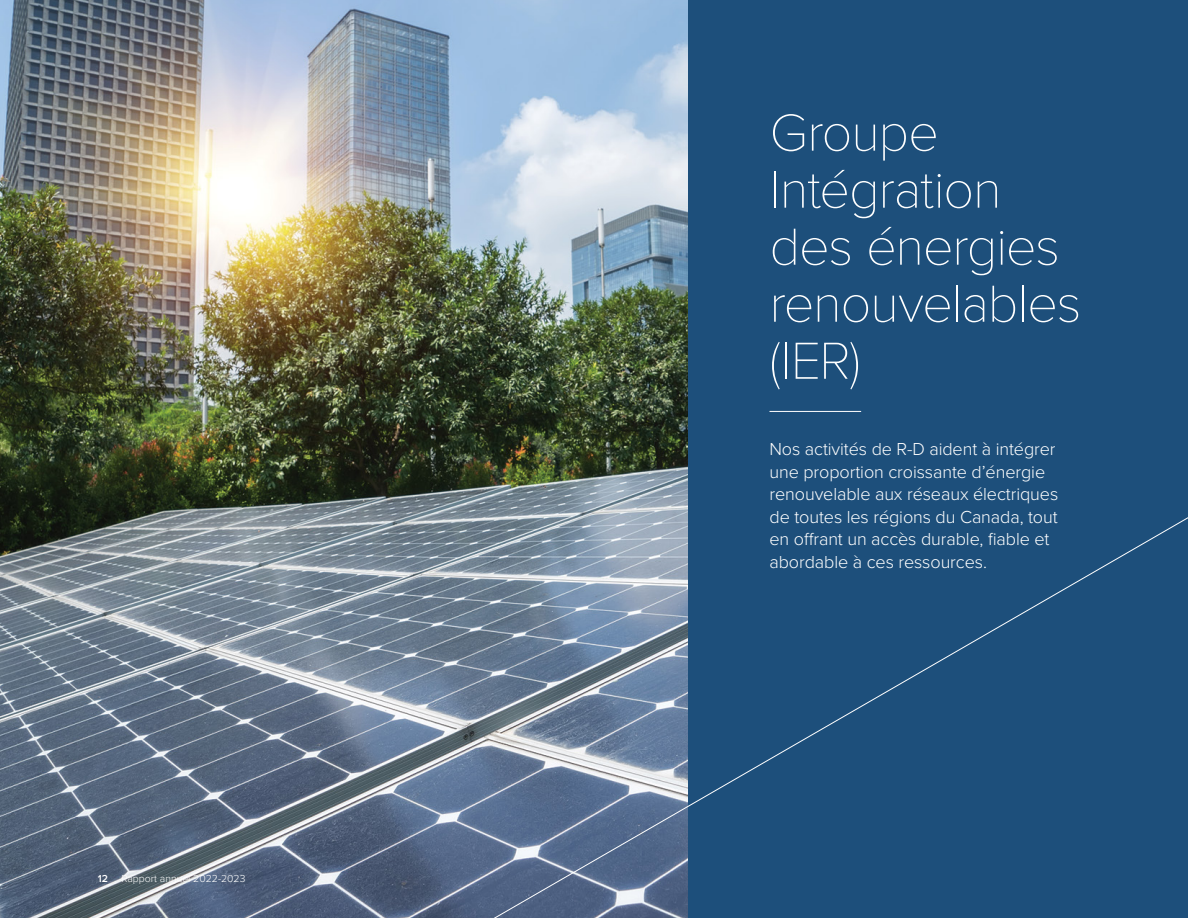
<style>
.page{position:relative;width:1188px;height:918px;background:#fff}
.page>*{position:absolute;margin:0;border:0;box-sizing:border-box;transform-origin:0 0}
.t1{font:100 54px/57px "Proxima Nova T";letter-spacing:-.02em;color:#fff}
.t2{font:300 18px/22.5px "Proxima Nova";letter-spacing:-.005em;color:#fff}
.t3{font:300 10.5px "Proxima Nova";color:#fff}
.t4{font:600 10.5px "Proxima Nova";color:#fff}
</style>
<div class="page">
<img style="left:0;top:0;width:254px;height:918px">
<img style="left:254px;top:0;width:934px;height:918px">
<hr style="left:770px;top:411px;width:91px;height:1px;background:#fff">
<p class="t4" style="left:98px;top:870px;width:12px">12</p>
<p class="t3" style="left:122px;top:870px;width:125px">Rapport annuel 2022-2023</p>
<h3 class="t1" style="left:770px;top:101px;width:313px">Groupe<br>Intégration des énergies renouvelables (IER)</h3>
<p class="t2" style="left:770px;top:437px;width:290px">Nos activités de R-D aident à intégrer une proportion croissante d’énergie renouvelable aux réseaux électriques de toutes les régions du Canada, tout en offrant un accès durable, fiable et abordable à ces ressources.</p>
</div>
